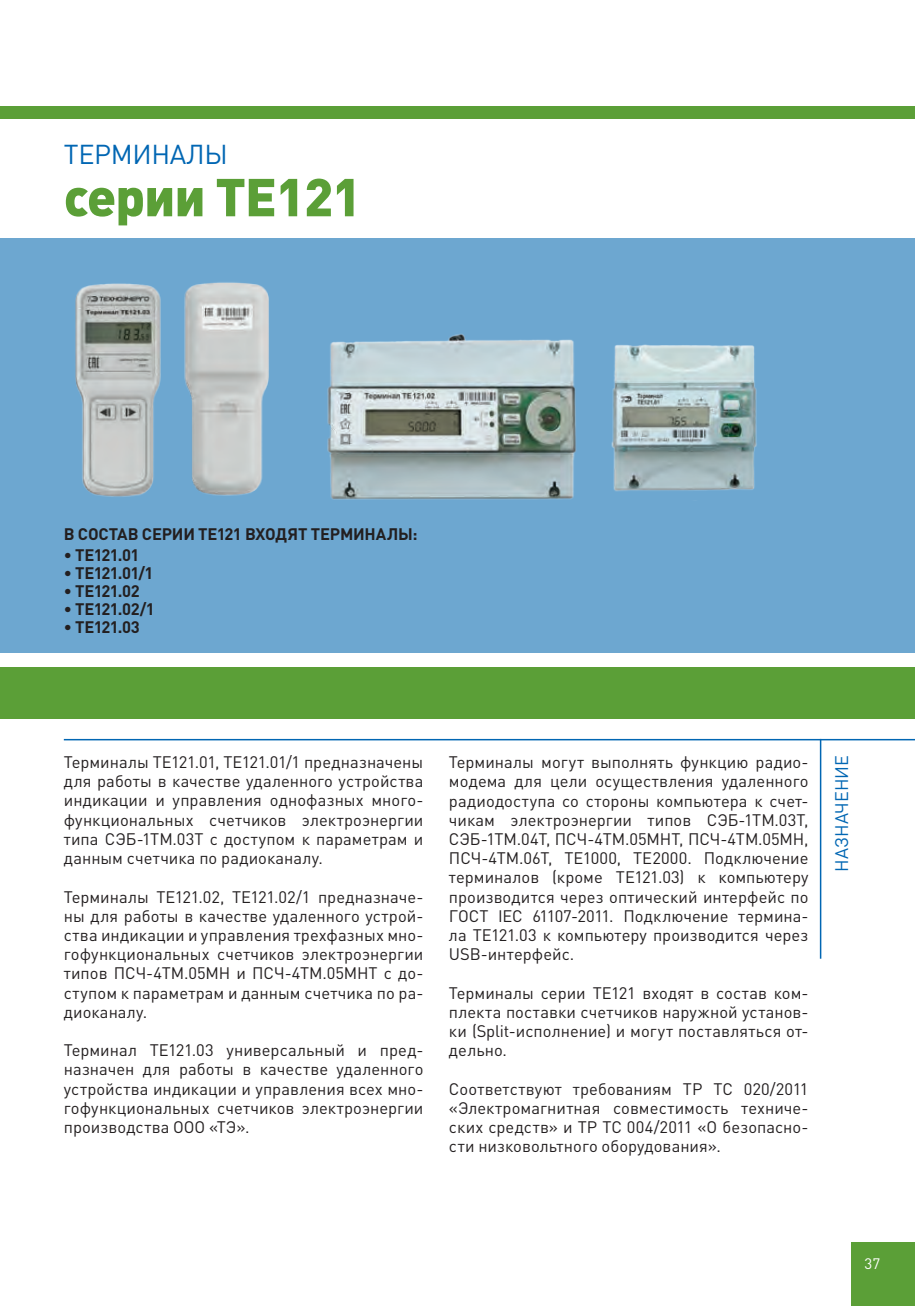
<style>
.page{position:relative;width:915px;height:1306px;background:#fff}
.page>*{position:absolute;margin:0;border:0;box-sizing:border-box;transform-origin:0 0}
.t1{font:900 52.5px "DIN Pro";letter-spacing:-.02em;color:#5b9f37}
.t2{font:27px "DIN Pro";letter-spacing:-.015em;color:#0166b3}
.t3{font:18px "DIN Pro";letter-spacing:-.01em;color:#0166b3}
.t4{font:16.5px/19.2px "DIN Pro";letter-spacing:.005em;color:#231f20;text-align:justify}
.t5{font:700 16.5px "DIN Pro";letter-spacing:-.015em;color:#231f20}
.t6{font:15px "DIN Pro";color:#fff}
</style>
<div class="page">
<div style="left:850px;top:1242px;width:64px;height:63px;background:#5b9f37"></div>
<hr style="left:64px;top:739px;width:850px;height:1px;background:#0166b3">
<hr style="left:819px;top:739px;width:2px;height:219px;background:#0166b3">
<div style="left:0;top:106px;width:914px;height:13px;background:#5b9f37"></div>
<div style="left:0;top:668px;width:914px;height:51px;background:#5b9f37"></div>
<div style="left:0;top:238px;width:914px;height:415px;background:#6da7d0"></div>
<img style="left:75px;top:282px;width:194px;height:215px">
<img style="left:327px;top:334px;width:249px;height:166px">
<img style="left:611px;top:344px;width:146px;height:148px">
<p class="t2" style="left:64px;top:133px;width:165px">ТЕРМИНАЛЫ</p>
<p class="t1" style="left:64px;top:152px;width:299px">серии ТЕ121</p>
<p class="t5" style="left:64px;top:520px;width:355px">В СОСТАВ СЕРИИ ТЕ121 ВХОДЯТ ТЕРМИНАЛЫ:</p>
<p class="t5" style="left:64px;top:541px;width:77px">• ТЕ121.01</p>
<p class="t5" style="left:64px;top:559px;width:91px">• ТЕ121.01/1</p>
<p class="t5" style="left:64px;top:577px;width:77px">• ТЕ121.02</p>
<p class="t5" style="left:64px;top:595px;width:92px">• ТЕ121.02/1</p>
<p class="t5" style="left:64px;top:613px;width:78px">• ТЕ121.03</p>
<p class="t4" style="left:64px;top:750px;width:361px">Терминалы ТЕ121.01, ТЕ121.01/1 предназначены для работы в качестве удаленного устройства индикации и управления однофазных много&shy;функциональных счетчиков электроэнергии типа СЭБ-1ТМ.03Т с доступом к параметрам и данным счетчика по радиоканалу.</p>
<p class="t4" style="left:64px;top:885px;width:361px">Терминалы ТЕ121.02, ТЕ121.02/1 предназначе&shy;ны для работы в качестве удаленного устрой&shy;ства индикации и управления трехфазных мно&shy;гофункциональных счетчиков электроэнергии типов ПСЧ-4ТМ.05МН и ПСЧ-4ТМ.05МНТ с до&shy;ступом к параметрам и данным счетчика по ра&shy;диоканалу.</p>
<p class="t4" style="left:64px;top:1039px;width:361px">Терминал ТЕ121.03 универсальный и пред&shy;назначен для работы в качестве удаленного устройства индикации и управления всех мно&shy;гофункциональных счетчиков электроэнергии производства ООО «ТЭ».</p>
<p class="t4" style="left:449px;top:751px;width:361px">Терминалы могут выполнять функцию радио&shy;модема для цели осуществления удаленного радиодоступа со стороны компьютера к счет&shy;чикам электроэнергии типов СЭБ-1ТМ.03Т, СЭБ-1ТМ.04Т, ПСЧ-4ТМ.05МНТ, ПСЧ-4ТМ.05МН, ПСЧ-4ТМ.06Т, ТЕ1000, ТЕ2000. Подключение терминалов (кроме ТЕ121.03) к компьютеру производится через оптический интерфейс по ГОСТ IEC 61107-2011. Подключение термина&shy;ла ТЕ121.03 к компьютеру производится через USB-интерфейс.</p>
<p class="t4" style="left:449px;top:981px;width:361px">Терминалы серии ТЕ121 входят в состав ком&shy;плекта поставки счетчиков наружной установ&shy;ки (Split-исполнение) и могут поставляться от&shy;дельно.</p>
<p class="t4" style="left:449px;top:1077px;width:361px">Соответствуют требованиям ТР ТС 020/2011 «Электромагнитная совместимость техниче&shy;ских средств» и ТР ТС 004/2011 «О безопасно&shy;сти низковольтного оборудования».</p>
<p class="t3" style="left:827px;top:871px;width:118px;rotate:-90deg">НАЗНАЧЕНИЕ</p>
<p class="t6" style="left:864px;top:1251px;width:17px">37</p>
</div>
